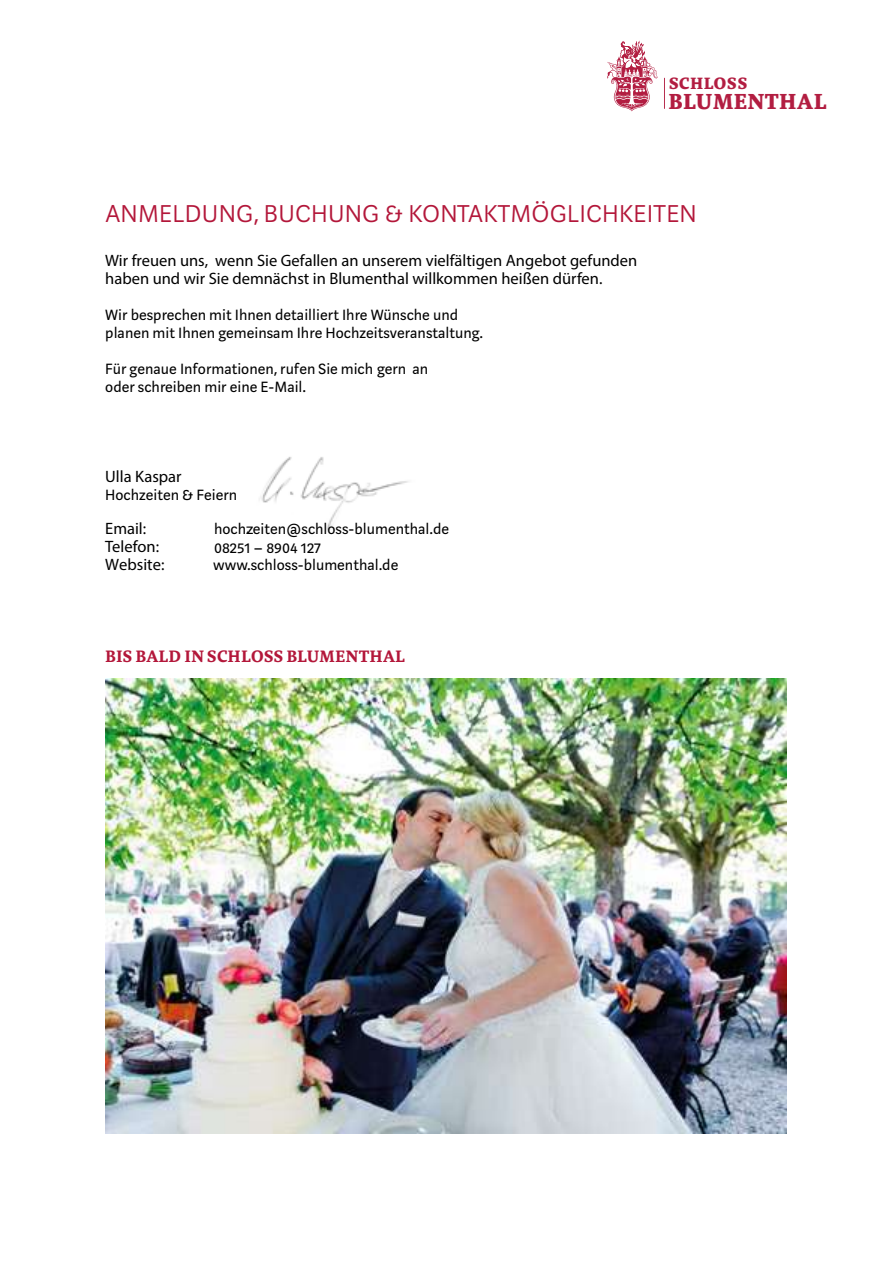
<style>
.page{position:relative;width:893px;height:1263px;background:#fff}
.page>*{position:absolute;margin:0;border:0;box-sizing:border-box;transform-origin:0 0}
.t1{font:300 27px "Marat Sans";letter-spacing:.01em;color:#b3173a}
.t2{font:900 23.7px "BT Marat";letter-spacing:.04em;color:#ae1137}
.t3{font:700 18px "BT Marat";letter-spacing:.025em;color:#b3173a}
.t4{font:900 17.85px "BT Marat";letter-spacing:.045em;color:#ae1137}
.t5{font:16.5px/18px "Marat Sans";color:#000}
.t6{font:16.5px/18px "Myriad Pro";color:#000}
</style>
<div class="page">
<hr style="left:664px;top:78px;width:1px;height:31px;background:#ae1137">
<svg style="left:607px;top:40px;width:50px;height:72px"></svg>
<img style="left:105px;top:679px;width:682px;height:454px">
<img style="left:259px;top:457px;width:150px;height:74px">
<p class="t4" style="left:669px;top:73px;width:80px">SCHLOSS</p>
<h2 class="t2" style="left:669px;top:87px;width:160px">BLUMENTHAL</h2>
<h1 class="t1" style="left:105px;top:199px;width:593px">ANMELDUNG, BUCHUNG &amp; KONTAKTMÖGLICHKEITEN</h1>
<p class="t6" style="left:105px;top:251px;width:533px">Wir freuen uns, wenn Sie Gefallen an unserem vielfältigen Angebot gefunden haben und wir Sie demnächst in Blumenthal willkommen heißen dürfen.</p>
<p class="t5" style="left:105px;top:306px;width:380px">Wir besprechen mit Ihnen detailliert Ihre Wünsche und planen mit Ihnen gemeinsam Ihre Hochzeitsveranstaltung.</p>
<p class="t5" style="left:105px;top:360px;width:324px">Für genaue Informationen, rufen Sie mich gern an oder schreiben mir eine E-Mail.</p>
<p class="t6" style="left:105px;top:467px;width:78px">Ulla Kaspar</p>
<p class="t5" style="left:105px;top:486px;width:133px">Hochzeiten &amp; Feiern</p>
<p class="t6" style="left:105px;top:519px;width:43px">Email:</p>
<p class="t5" style="left:214px;top:520px;width:237px">hochzeiten@schloss-blumenthal.de</p>
<p class="t6" style="left:105px;top:537px;width:55px">Telefon:</p>
<p class="t5" style="left:213px;top:540px;width:187px;line-height:16.5px">08251 – 8904 127 www.schloss-blumenthal.de</p>
<p class="t3" style="left:106px;top:646px;width:301px">BIS BALD IN SCHLOSS BLUMENTHAL</p>
</div>
